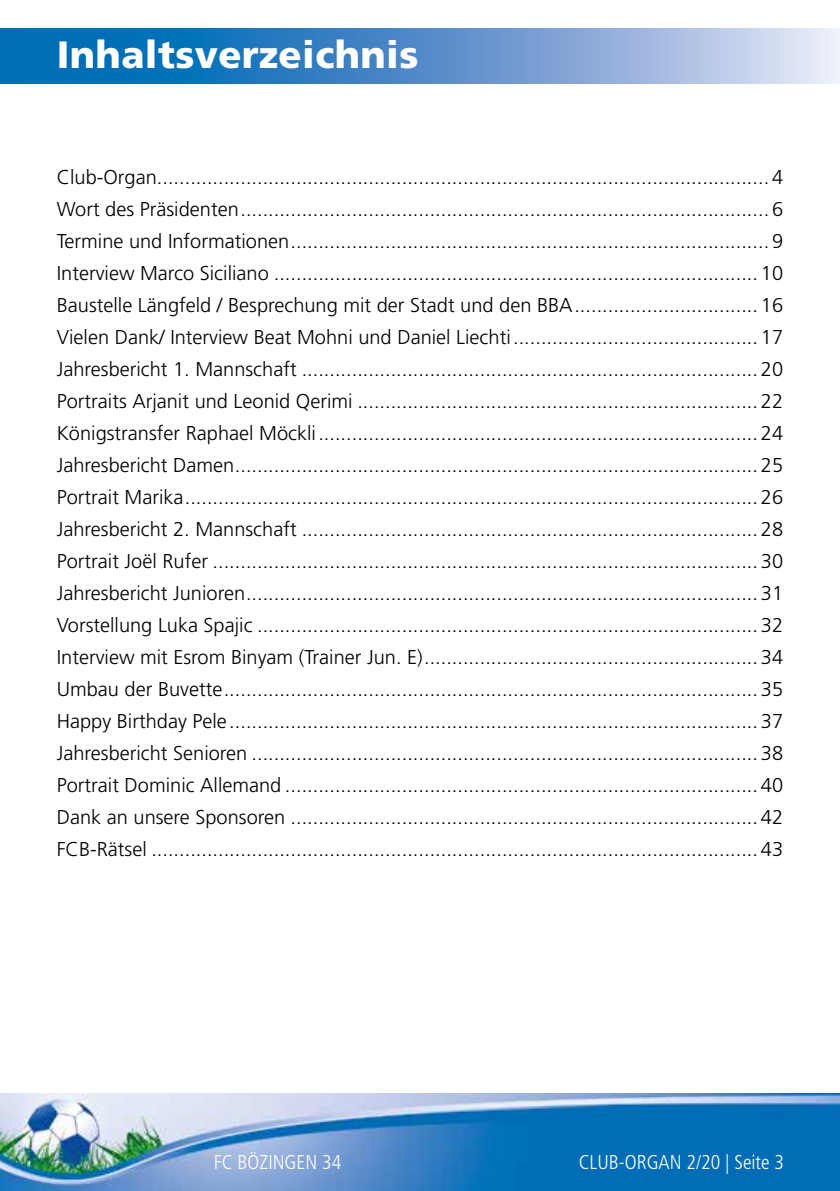
<style>
.page{position:relative;width:840px;height:1191px;background:#fff}
.page>*{position:absolute;margin:0;border:0;box-sizing:border-box;transform-origin:0 0}
.t1{font:900 38px "Frutiger LT Std";letter-spacing:.01em;color:#fff}
.t2{font:300 20px/32px "Frutiger LT Std";color:#000;text-align:justify}
.t3{font:300 condensed 20px "Frutiger LT Std";color:#fff}
</style>
<div class="page">
<img style="left:0;top:1093px;width:839px;height:98px">
<svg style="left:0;top:28px;width:839px;height:56px;background:#5a96cd"></svg>
<h1 class="t1" style="left:57px;top:32px;width:363px">Inhaltsverzeichnis</h1>
<p class="t2" style="left:57px;top:161px;width:727px">Club-Organ.............................................................................................................. 4<br>Wort des Präsidenten............................................................................................... 6<br>Termine und Informationen...................................................................................... 9<br>Interview Marco Siciliano ....................................................................................... 10<br>Baustelle Längfeld / Besprechung mit der Stadt und den BBA................................. 16<br>Vielen Dank/ Interview Beat Mohni und Daniel Liechti............................................ 17<br>Jahresbericht 1. Mannschaft .................................................................................. 20<br>Portraits Arjanit und Leonid Qerimi ........................................................................ 22<br>Königstransfer Raphael Möckli............................................................................... 24<br>Jahresbericht Damen.............................................................................................. 25<br>Portrait Marika....................................................................................................... 26<br>Jahresbericht 2. Mannschaft .................................................................................. 28<br>Portrait Joël Rufer .................................................................................................. 30<br>Jahresbericht Junioren............................................................................................ 31<br>Vorstellung Luka Spajic .......................................................................................... 32<br>Interview mit Esrom Binyam (Trainer Jun. E)............................................................ 34<br>Umbau der Buvette................................................................................................ 35<br>Happy Birthday Pele............................................................................................... 37<br>Jahresbericht Senioren ........................................................................................... 38<br>Portrait Dominic Allemand ..................................................................................... 40<br>Dank an unsere Sponsoren .................................................................................... 42<br>FCB-Rätsel ............................................................................................................. 43</p>
<p class="t3" style="left:214px;top:1150px;width:129px">FC BÖZINGEN 34</p>
<p class="t3" style="left:578px;top:1150px;width:207px">CLUB-ORGAN 2/20 | Seite 3</p>
</div>
